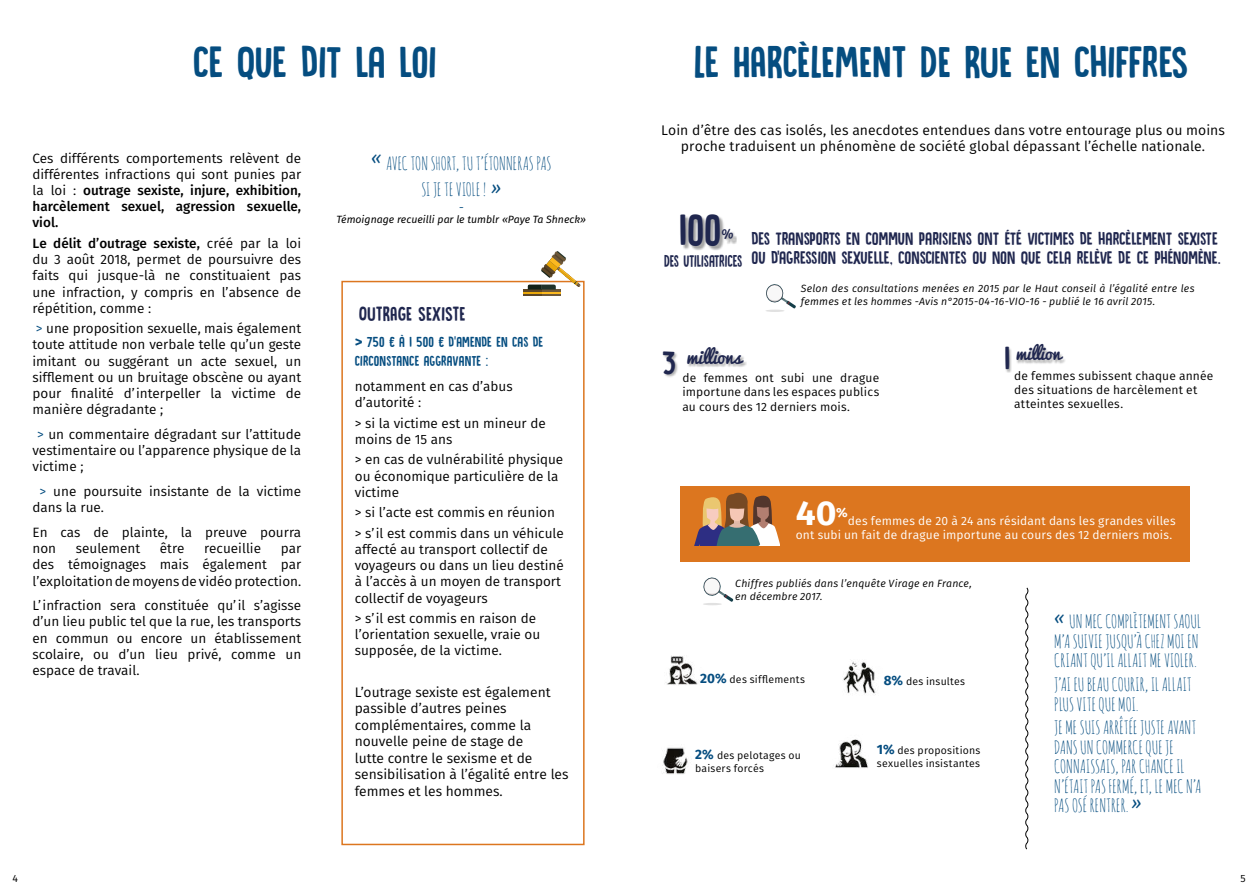
<style>
.page{position:relative;width:1259px;height:893px;background:#fff}
.page>*{position:absolute;margin:0;border:0;box-sizing:border-box;transform-origin:0 0}
.t1{font:46.65px "DK Canoodle";color:#20274f}
.t2{font:46.5px "DK Canoodle";letter-spacing:-.01em;color:#054d80}
.t3{font:700 34.5px "Fira Sans";color:#fff}
.t4{font:21px "DK Canoodle";color:#20274f}
.t5{font:18.75px/19.5px "DK Canoodle";color:#20274f}
.t6{font:18.3px "Pacifico";color:#20274f}
.t7{font:18px/19.5px "Amatic SC";color:#054d80}
.t8{font:17.7px "DK Canoodle";letter-spacing:-.015em;color:#20274f;scale:.87 1}
.t9{font:17.55px "Pacifico";color:#20274f}
.t10{font:15px/19.5px "DK Canoodle";letter-spacing:.005em;color:#054d80}
.t11{font:15px "Minion Pro";color:#054d80}
.t12{font:13.95px/16.8px "Fira Sans";letter-spacing:.005em;color:#000;text-align:center}
.t13{font:13.8px/16.5px "Fira Sans";color:#000}
.t14{font:13.5px/16.2px "Fira Sans";color:#000}
.t15{font:700 13.05px "Fira Sans";color:#fff}
.t16{font:12px/14.4px "Fira Sans";letter-spacing:.01em;color:#000;text-align:justify}
.t17{font:12px/14.4px "Fira Sans";letter-spacing:.01em;color:#fff;text-align:right}
.t18{font:11.7px "Pacifico";color:#20274f;scale:.95 1}
.t19{font:italic 10.5px/12.6px "Fira Sans";letter-spacing:.02em;color:#000}
.t20{font:10.5px/12.6px "Fira Sans";letter-spacing:.02em;color:#000}
.t21{font:italic 10.5px "Fira Sans";letter-spacing:-.015em;color:#000}
.s1{font-weight:500}
.s2{color:#054d80}
.s3{font-family:"Fira Sans";font-style:italic}
.s4{font-family:"Fira Sans";font-weight:700}
.s5{font-family:"DK Canoodle";font-size:34.5px}
.s6{font-weight:700;font-size:13.5px;color:#054d80}
</style>
<div class="page">
<div style="left:341px;top:281px;width:243px;height:564px;border:2px solid #dc761f"></div>
<svg style="left:542px;top:293px;width:18px;height:3px"></svg>
<svg style="left:523px;top:293px;width:19px;height:3px"></svg>
<svg style="left:523px;top:251px;width:57px;height:42px"></svg>
<svg style="left:766px;top:284px;width:30px;height:28px"></svg>
<div style="left:679px;top:486px;width:510px;height:76px;background:#dc761f"></div>
<img style="left:843px;top:660px;width:33px;height:35px">
<img style="left:665px;top:655px;width:33px;height:30px">
<img style="left:662px;top:747px;width:26px;height:27px">
<img style="left:835px;top:739px;width:33px;height:29px">
<div style="left:681px;top:215px;width:56px;height:35px;background:#000;opacity:.35"></div>
<svg style="left:694px;top:492px;width:86px;height:54px"></svg>
<svg style="left:1025px;top:587px;width:4px;height:263px"></svg>
<div style="left:663px;top:348px;width:84px;height:29px;background:#000;opacity:.3"></div>
<div style="left:1005px;top:345px;width:61px;height:28px;background:#000;opacity:.3"></div>
<svg style="left:703px;top:577px;width:30px;height:28px"></svg>
<h2 class="t2" style="left:193px;top:38px;width:245px">CE QUE DIT LA LOI</h2>
<p class="t14" style="left:33px;top:150px;width:270px;text-align:justify">Ces différents comportements relèvent de différentes infractions qui sont punies par la loi : <span class="s1">outrage sexiste, injure, exhibition, harcèlement sexuel, agression sexuelle, viol.</span></p>
<p class="t14" style="left:33px;top:235px;width:270px;text-align:justify"><span class="s1">Le délit d’outrage sexiste,</span> créé par la loi du 3 août 2018, permet de poursuivre des faits qui jusque-là ne constituaient pas une infraction, y compris en l’absence de répétition, comme :</p>
<p class="t14" style="left:33px;top:320px;width:270px;text-align:justify"><span class="s2">&gt;</span> une proposition sexuelle, mais également toute attitude non verbale telle qu’un geste imitant ou suggérant un acte sexuel, un sifflement ou un bruitage obscène ou ayant pour finalité d’interpeller la victime de manière dégradante ;</p>
<p class="t14" style="left:33px;top:426px;width:270px;text-align:justify;text-indent:5px"><span class="s2">&gt;</span> un commentaire dégradant sur l’attitude vestimentaire ou l’apparence physique de la victime ;</p>
<p class="t14" style="left:33px;top:483px;width:270px;text-indent:7px"><span class="s2">&gt;</span> une poursuite insistante de la victime dans la rue.</p>
<p class="t14" style="left:33px;top:524px;width:270px">En cas de plainte, la preuve pourra non</p>
<p class="t14" style="left:76px;top:540px;width:66px">seulement</p>
<p class="t14" style="left:160px;top:540px;width:26px">être</p>
<p class="t14" style="left:204px;top:540px;width:58px">recueillie</p>
<p class="t14" style="left:33px;top:540px;width:270px;text-align:justify;text-indent:248px">par des témoignages mais également par l’exploitation de moyens de vidéo protection.</p>
<p class="t14" style="left:33px;top:597px;width:270px;text-align:justify">L’infraction sera constituée qu’il s’agisse d’un lieu public tel que la rue, les transports en commun ou encore un établissement scolaire, ou d’un lieu privé, comme un espace de travail.</p>
<h3 class="t7" style="left:371px;top:151px;width:182px;line-height:25.5px;text-align:center"><sup>«</sup> AVEC TON SHORT, TU T’ÉTONNERAS PAS<br>SI JE TE VIOLE ! <span class="s3">»</span></h3>
<p class="t11" style="left:459px;top:196px;width:7px">-</p>
<p class="t21" style="left:337px;top:211px;width:251px">Témoignage recueilli par le tumblr «Paye Ta Shneck»</p>
<h3 class="t4" style="left:359px;top:303px;width:108px">OUTRAGE SEXISTE</h3>
<p class="t10" style="left:355px;top:332px;width:190px"><span class="s4">&gt;</span> 750 € À 1 500 € D’AMENDE EN CAS DE<br>CIRCONSTANCE AGGRAVANTE :</p>
<p class="t14" style="left:355px;top:378px;width:159px">notamment en cas d’abus d’autorité :</p>
<p class="t14" style="left:355px;top:415px;width:192px">&gt; si la victime est un mineur de moins de 15 ans</p>
<p class="t14" style="left:355px;top:451px;width:210px">&gt; en cas de vulnérabilité physique ou économique particulière de la victime</p>
<p class="t14" style="left:355px;top:502px;width:210px;line-height:20.4px">&gt; si l’acte est commis en réunion &gt; s’il est commis dans un véhicule</p>
<p class="t14" style="left:355px;top:541px;width:210px">affecté au transport collectif de voyageurs ou dans un lieu destiné à l’accès à un moyen de transport collectif de voyageurs</p>
<p class="t14" style="left:355px;top:610px;width:187px">&gt; s’il est commis en raison de l’orientation sexuelle, vraie ou supposée, de la victime.</p>
<p class="t13" style="left:355px;top:683px;width:215px">L’outrage sexiste est également passible d’autres peines complémentaires, comme la nouvelle peine de stage de<br>lutte contre le sexisme et de sensibilisation à l’égalité entre les femmes et les hommes.</p>
<h2 class="t2" style="left:694px;top:38px;width:496px">LE HARCÈLEMENT DE RUE EN CHIFFRES</h2>
<p class="t12" style="left:661px;top:121px;width:565px">Loin d’être des cas isolés, les anecdotes entendues dans votre entourage plus ou moins proche traduisent un phénomène de société global dépassant l’échelle nationale.</p>
<h1 class="t1" style="left:679px;top:206px;width:44px">100</h1>
<p class="t18" style="left:721px;top:224px;width:14px">%</p>
<h3 class="t8" style="left:664px;top:252px;width:91px">DES UTILISATRICES</h3>
<h3 class="t5" style="left:751px;top:229px;width:471px">DES TRANSPORTS EN COMMUN PARISIENS ONT ÉTÉ VICTIMES DE HARCÈLEMENT SEXISTE<br>OU D’AGRESSION SEXUELLE, CONSCIENTES OU NON QUE CELA RELÈVE DE CE PHÉNOMÈNE.</h3>
<p class="t19" style="left:801px;top:282px;width:395px">Selon des consultations menées en 2015 par le Haut conseil à l’égalité entre les femmes et les hommes -Avis n°2015-04-16-VIO-16 - publié le 16 avril 2015.</p>
<h3 class="t6" style="left:662px;top:341px;width:81px"><span class="s5">3</span> millions</h3>
<p class="t9" style="left:1004px;top:338px;width:58px"><span class="s5">1</span> million</p>
<p class="t16" style="left:682px;top:370px;width:198px">de femmes ont subi une drague importune dans les espaces publics au cours des 12 derniers mois.</p>
<p class="t16" style="left:1014px;top:368px;width:201px;text-align:left">de femmes subissent chaque année des situations de harcèlement et atteintes sexuelles.</p>
<h3 class="t3" style="left:796px;top:483px;width:42px">40</h3>
<p class="t15" style="left:836px;top:502px;width:13px">%</p>
<p class="t17" style="left:796px;top:513px;width:381px">des femmes de 20 à 24 ans résidant dans les grandes villes<br>ont subi un fait de drague importune au cours des 12 derniers mois.</p>
<p class="t19" style="left:735px;top:577px;width:238px">Chiffres publiés dans l’enquête Virage en France, en décembre 2017.</p>
<p class="t20" style="left:700px;top:672px;width:107px"><span class="s6">20%</span> des sifflements</p>
<p class="t20" style="left:883px;top:675px;width:83px"><span class="s6">8%</span> des insultes</p>
<p class="t20" style="left:695px;top:749px;width:107px"><span class="s6">2%</span> des pelotages ou baisers forcés</p>
<p class="t20" style="left:877px;top:744px;width:105px"><span class="s6">1%</span> des propositions sexuelles insistantes</p>
<h3 class="t7" style="left:1054px;top:612px;width:148px"><sup>«</sup> UN MEC COMPLÈTEMENT SAOUL<br>M’A SUIVIE JUSQU’À CHEZ MOI EN<br>CRIANT QU’IL ALLAIT ME VIOLER.</h3>
<h3 class="t7" style="left:1054px;top:674px;width:139px">J’AI EU BEAU COURIR, IL ALLAIT<br>PLUS VITE QUE MOI.</h3>
<h3 class="t7" style="left:1054px;top:718px;width:149px">JE ME SUIS ARRÊTÉE JUSTE AVANT<br>DANS UN COMMERCE QUE JE<br>CONNAISSAIS, PAR CHANCE IL<br>N’ÉTAIT PAS FERMÉ, ET, LE MEC N’A<br>PAS OSÉ RENTRER. <sup>»</sup></h3>
<p class="t20" style="left:13px;top:872px;width:7px">4</p>
<p class="t20" style="left:1240px;top:872px;width:7px">5</p>
</div>
